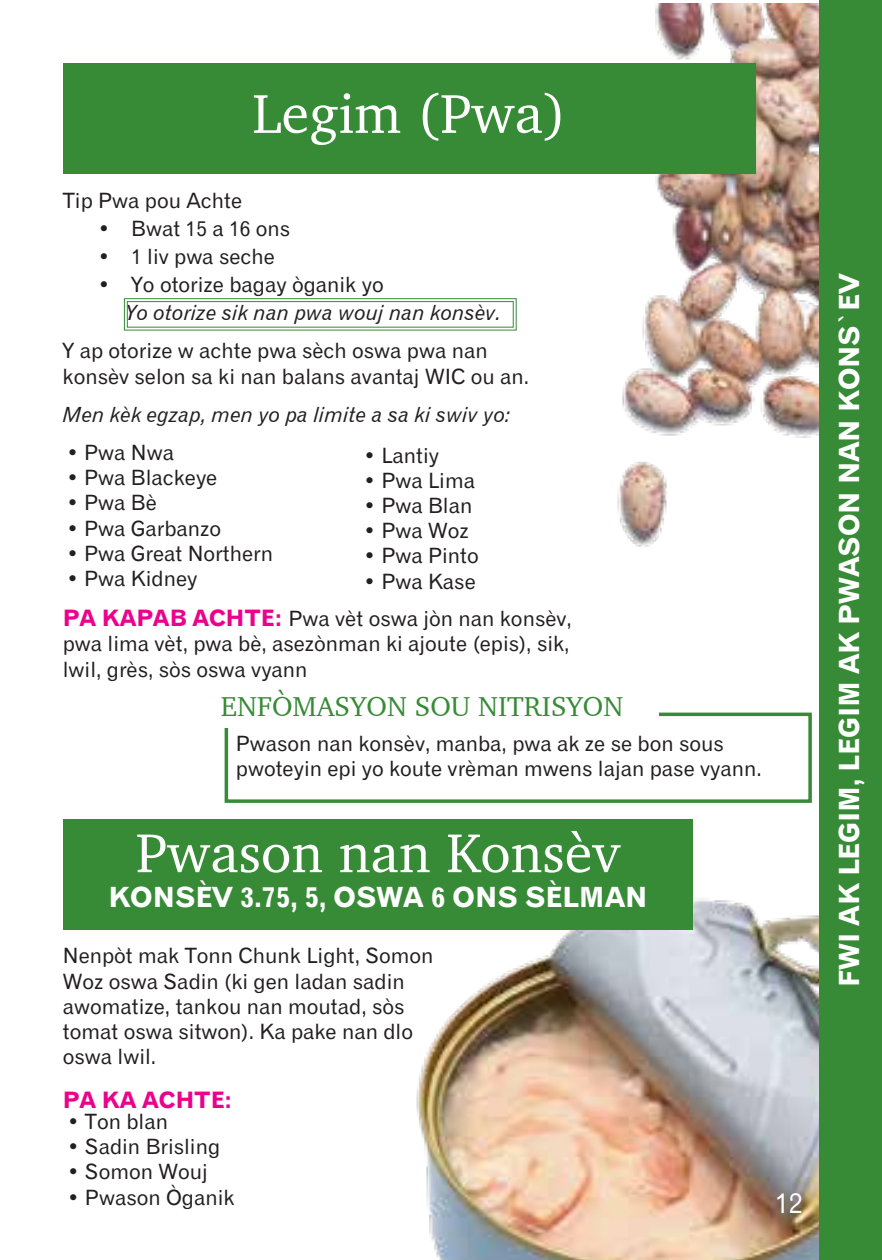
<style>
.page{position:relative;width:882px;height:1260px;background:#fff}
.page>*{position:absolute;margin:0;border:0;box-sizing:border-box;transform-origin:0 0}
.t1{font:56px "Charter BT";color:#fff}
.t2{font:28px "Gothic 720 BT Bold B";color:#fff}
.t3{font:28px "Charter BT";color:#378b36}
.t4{font:28px "Gothic 720 BT Roman B";color:#fff}
.t5{font:22.75px "Gothic 720 BT Bold B";color:#ec008c}
.t6{font:21px/25.2px "Gothic 720 BT Roman B";color:#231f20}
.t7{font:21px "Gothic 720 BT Italic B";color:#231f20}
.s1{font-family:"Gothic 720 BT Bold B";font-size:22.75px;color:#ec008c}
</style>
<div class="page">
<svg style="left:124px;top:298px;width:393px;height:33px"></svg>
<div style="left:127px;top:301px;width:387px;height:26px;border:1px solid #378b36"></div>
<div style="left:225px;top:713px;width:587px;height:90px;border:4px solid #378b36"></div>
<img style="left:408px;top:898px;width:411px;height:362px">
<img style="left:598px;top:4px;width:221px;height:543px">
<div style="left:63px;top:819px;width:630px;height:110px;background:#378b36"></div>
<div style="left:214px;top:700px;width:445px;height:28px;background:#fff"></div>
<div style="left:63px;top:63px;width:693px;height:110px;background:#378b36"></div>
<div style="left:819px;top:0;width:63px;height:1260px;background:#378b36"></div>
<h1 class="t1" style="left:252px;top:79px;width:315px">Legim (Pwa)</h1>
<p class="t6" style="left:63px;top:188px;width:181px">Tip Pwa pou Achte</p>
<p class="t6" style="left:98px;top:216px;width:194px">• Bwat 15 a 16 ons</p>
<p class="t6" style="left:98px;top:244px;width:178px">• 1 liv pwa seche</p>
<p class="t6" style="left:98px;top:272px;width:287px">• Yo otorize bagay òganik yo</p>
<p class="t7" style="left:126px;top:300px;width:377px">Yo otorize sik nan pwa wouj nan konsèv.</p>
<p class="t6" style="left:63px;top:338px;width:468px">Y ap otorize w achte pwa sèch oswa pwa nan konsèv selon sa ki nan balans avantaj WIC ou an.</p>
<p class="t7" style="left:63px;top:402px;width:449px">Men kèk egzap, men yo pa limite a sa ki swiv yo:</p>
<p class="t6" style="left:66px;top:440px;width:109px">• Pwa Nwa</p>
<p class="t6" style="left:66px;top:465px;width:152px">• Pwa Blackeye</p>
<p class="t6" style="left:66px;top:490px;width:92px">• Pwa Bè</p>
<p class="t6" style="left:66px;top:515px;width:156px">• Pwa Garbanzo</p>
<p class="t6" style="left:66px;top:541px;width:208px">• Pwa Great Northern</p>
<p class="t6" style="left:66px;top:566px;width:132px">• Pwa Kidney</p>
<p class="t6" style="left:364px;top:442px;width:77px">• Lantiy</p>
<p class="t6" style="left:364px;top:468px;width:113px">• Pwa Lima</p>
<p class="t6" style="left:364px;top:493px;width:110px">• Pwa Blan</p>
<p class="t6" style="left:364px;top:518px;width:107px">• Pwa Woz</p>
<p class="t6" style="left:364px;top:543px;width:117px">• Pwa Pinto</p>
<p class="t6" style="left:364px;top:568px;width:114px">• Pwa Kase</p>
<p class="t6" style="left:63px;top:606px;width:511px;text-align:justify"><span class="s1">PA KAPAB ACHTE:</span> Pwa vèt oswa jòn nan konsèv, pwa lima vèt, pwa bè, asezònman ki ajoute (epis), sik, lwil, grès, sòs oswa vyann</p>
<h2 class="t3" style="left:221px;top:689px;width:404px">ENFÒMASYON SOU NITRISYON</h2>
<p class="t6" style="left:236px;top:730px;width:527px">Pwason nan konsèv, manba, pwa ak ze se bon sous pwoteyin epi yo koute vrèman mwens lajan pase vyann.</p>
<h1 class="t1" style="left:136px;top:818px;width:486px">Pwason nan Konsèv</h1>
<h2 class="t2" style="left:109px;top:880px;width:541px">KONSÈV 3.75, 5, OSWA 6 ONS SÈLMAN</h2>
<p class="t6" style="left:63px;top:943px;width:372px">Nenpòt mak Tonn Chunk Light, Somon<br>Woz oswa Sadin (ki gen ladan sadin awomatize, tankou nan moutad, sòs tomat oswa sitwon). Ka pake nan dlo oswa lwil.</p>
<p class="t5" style="left:63px;top:1086px;width:171px">PA KA ACHTE:</p>
<p class="t6" style="left:67px;top:1109px;width:102px">• Ton blan</p>
<p class="t6" style="left:67px;top:1134px;width:155px">• Sadin Brisling</p>
<p class="t6" style="left:67px;top:1159px;width:142px">• Somon Wouj</p>
<p class="t6" style="left:67px;top:1184px;width:169px">• Pwason Òganik</p>
<h2 class="t4" style="left:775px;top:1186px;width:30px">12</h2>
<h2 class="t2" style="left:832px;top:987px;width:715px;rotate:-90deg">FWI AK LEGIM, LEGIM AK PWASON NAN KONS`EV</h2>
</div>
